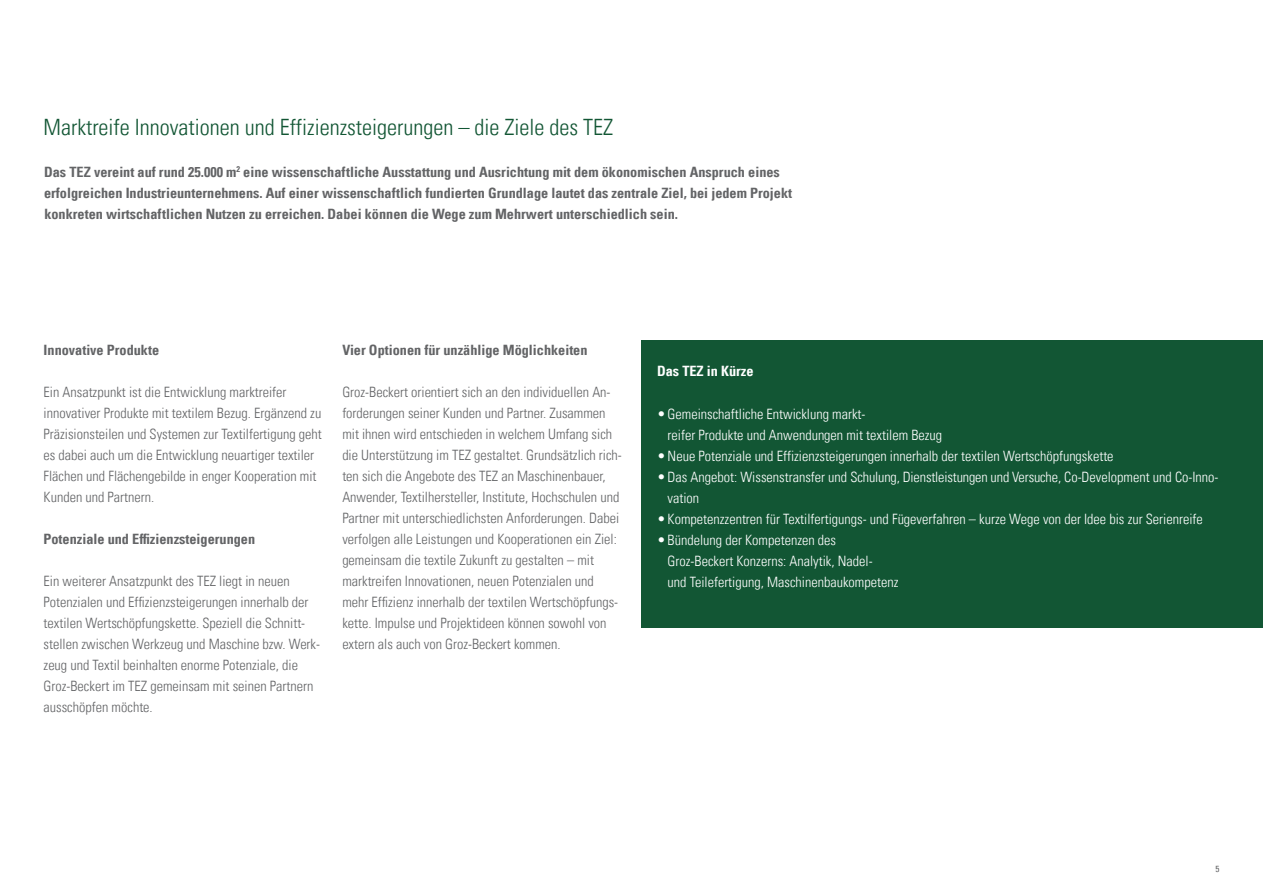
<style>
.page{position:relative;width:1263px;height:893px;background:#fff}
.page>*{position:absolute;margin:0;border:0;box-sizing:border-box;transform-origin:0 0}
.t1{font:22.5px "Univers Com 47 Light Cond";color:#125634}
.t2{font:14.25px/21px "Univers Com 47 Light Cond";color:#636466}
.t3{font:14.25px/21px "Univers Com 47 Light Cond";color:#fff}
.t4{font:14.25px/21px "Univers Com 67 Bold Cond";color:#636466}
.t5{font:14.25px "Univers Com 67 Bold Cond";color:#fff}
.t6{font:condensed 9px "Univers Com 57";color:#636466}
</style>
<div class="page">
<div style="left:641px;top:340px;width:622px;height:287px;background:#125634"></div>
<h1 class="t1" style="left:44px;top:113px;width:571px">Marktreife Innovationen und Effizienzsteigerungen – die Ziele des TEZ</h1>
<p class="t4" style="left:44px;top:161px;width:749px">Das TEZ vereint auf rund 25.000 m<sup>2</sup> eine wissenschaftliche Ausstattung und Ausrichtung mit dem ökonomischen Anspruch eines erfolgreichen Industrieunternehmens. Auf einer wissenschaftlich fundierten Grundlage lautet das zentrale Ziel, bei jedem Projekt konkreten wirtschaftlichen Nutzen zu erreichen. Dabei können die Wege zum Mehrwert unterschiedlich sein.</p>
<p class="t4" style="left:44px;top:340px;width:117px">Innovative Produkte</p>
<p class="t2" style="left:44px;top:382px;width:280px">Ein Ansatzpunkt ist die Entwicklung marktreifer innovativer Produkte mit textilem Bezug. Ergänzend zu Präzisionsteilen und Systemen zur Textilfertigung geht es dabei auch um die Entwicklung neuartiger textiler Flächen und Flächengebilde in enger Kooperation mit Kunden und Partnern.</p>
<p class="t4" style="left:44px;top:529px;width:213px">Potenziale und Effizienzsteigerungen</p>
<p class="t2" style="left:44px;top:571px;width:278px">Ein weiterer Ansatzpunkt des TEZ liegt in neuen Potenzialen und Effizienzsteigerungen innerhalb der textilen Wertschöpfungskette. Speziell die Schnitt&shy;stellen zwischen Werkzeug und Maschine bzw. Werk&shy;zeug und Textil beinhalten enorme Potenziale, die Groz-Beckert im TEZ gemeinsam mit seinen Partnern ausschöpfen möchte.</p>
<p class="t4" style="left:342px;top:340px;width:247px">Vier Optionen für unzählige Möglichkeiten</p>
<p class="t2" style="left:342px;top:382px;width:281px">Groz-Beckert orientiert sich an den individuellen An&shy;forderungen seiner Kunden und Partner. Zusammen mit ihnen wird entschieden in welchem Umfang sich die Unterstützung im TEZ gestaltet. Grundsätzlich rich&shy;ten sich die Angebote des TEZ an Maschinenbauer, Anwender, Textilhersteller, Institute, Hochschulen und Partner mit unterschiedlichsten Anforderungen. Dabei verfolgen alle Leistungen und Kooperationen ein Ziel: gemeinsam die textile Zukunft zu gestalten – mit marktreifen Innovationen, neuen Potenzialen und mehr Effizienz innerhalb der textilen Wertschöpfungs&shy;kette. Impulse und Projektideen können sowohl von extern als auch von Groz-Beckert kommen.</p>
<p class="t5" style="left:657px;top:362px;width:98px">Das TEZ in Kürze</p>
<p class="t3" style="left:668px;top:403px;width:276px;text-indent:-11px">•Gemeinschaftliche Entwicklung markt-<br>reifer Produkte und Anwendungen mit textilem Bezug</p>
<p class="t3" style="left:657px;top:445px;width:458px">•Neue Potenziale und Effizienzsteigerungen innerhalb der textilen Wertschöpfungskette</p>
<p class="t3" style="left:668px;top:466px;width:552px;text-indent:-11px">•Das Angebot: Wissenstransfer und Schulung, Dienstleistungen und Versuche, Co-Development und Co-Inno&shy;vation</p>
<p class="t3" style="left:657px;top:508px;width:547px">•Kompetenzzentren für Textilfertigungs- und Fügeverfahren – kurze Wege von der Idee bis zur Serienreife</p>
<p class="t3" style="left:668px;top:529px;width:232px;text-indent:-11px">•Bündelung der Kompetenzen des<br>Groz-Beckert Konzerns: Analytik, Nadel-<br>und Teilefertigung, Maschinenbaukompetenz</p>
<p class="t6" style="left:1215px;top:863px;width:5px">5</p>
</div>
